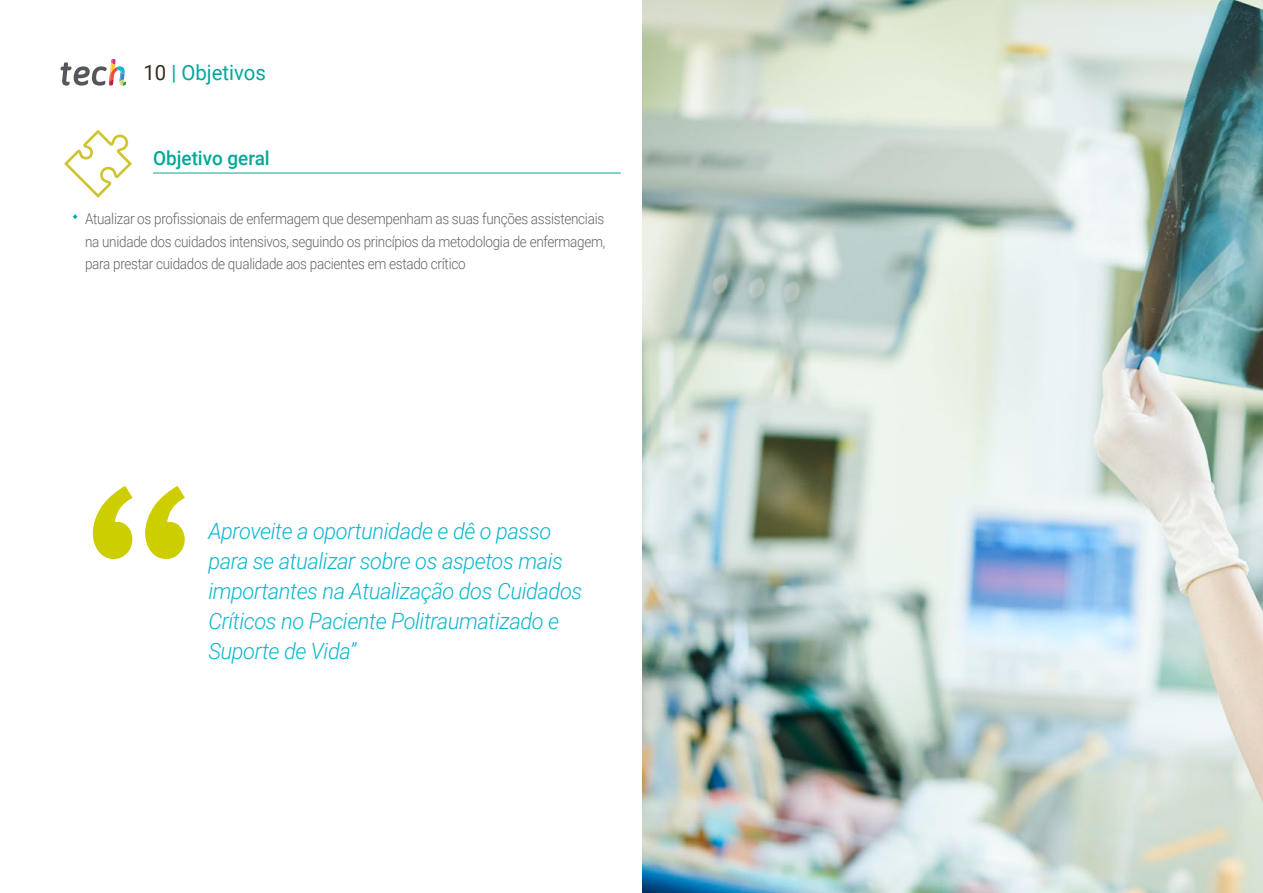
<style>
.page{position:relative;width:1263px;height:893px;background:#fff}
.page>*{position:absolute;margin:0;border:0;box-sizing:border-box;transform-origin:0 0}
.t1{font:italic 300 22.5px/30px "Roboto";letter-spacing:-.02em;color:#0fb6cf}
.t2{font:21px "Roboto";color:#00a996}
.t3{font:500 19.5px "Roboto";color:#00a996}
.t4{font:300 15px/22.5px "Roboto";letter-spacing:-.02em;color:#61646a;text-align:justify;scale:.9 1}
.s1{color:#312e20}
</style>
<div class="page">
<hr style="left:153px;top:173px;width:468px;height:1px;background:#00a996">
<svg style="left:64px;top:130px;width:68px;height:68px"></svg>
<img style="left:642px;top:0;width:621px;height:893px">
<svg style="left:61px;top:59px;width:65px;height:27px"></svg>
<svg style="left:93px;top:486px;width:92px;height:73px"></svg>
<h2 class="t2" style="left:144px;top:57px;width:124px"><span class="s1">10</span> | Objetivos</h2>
<h3 class="t3" style="left:153px;top:144px;width:118px">Objetivo geral</h3>
<p class="t4" style="left:85px;top:207px;width:580px">Atualizar os profissionais de enfermagem que desempenham as suas funções assistenciais na unidade dos cuidados intensivos, seguindo os princípios da metodologia de enfermagem, para prestar cuidados de qualidade aos pacientes em estado crítico</p>
<h1 class="t1" style="left:208px;top:515px;width:375px">Aproveite a oportunidade e dê o passo para se atualizar sobre os aspetos mais importantes na Atualização dos Cuidados Críticos no Paciente Politraumatizado e Suporte de Vida”</h1>
</div>
